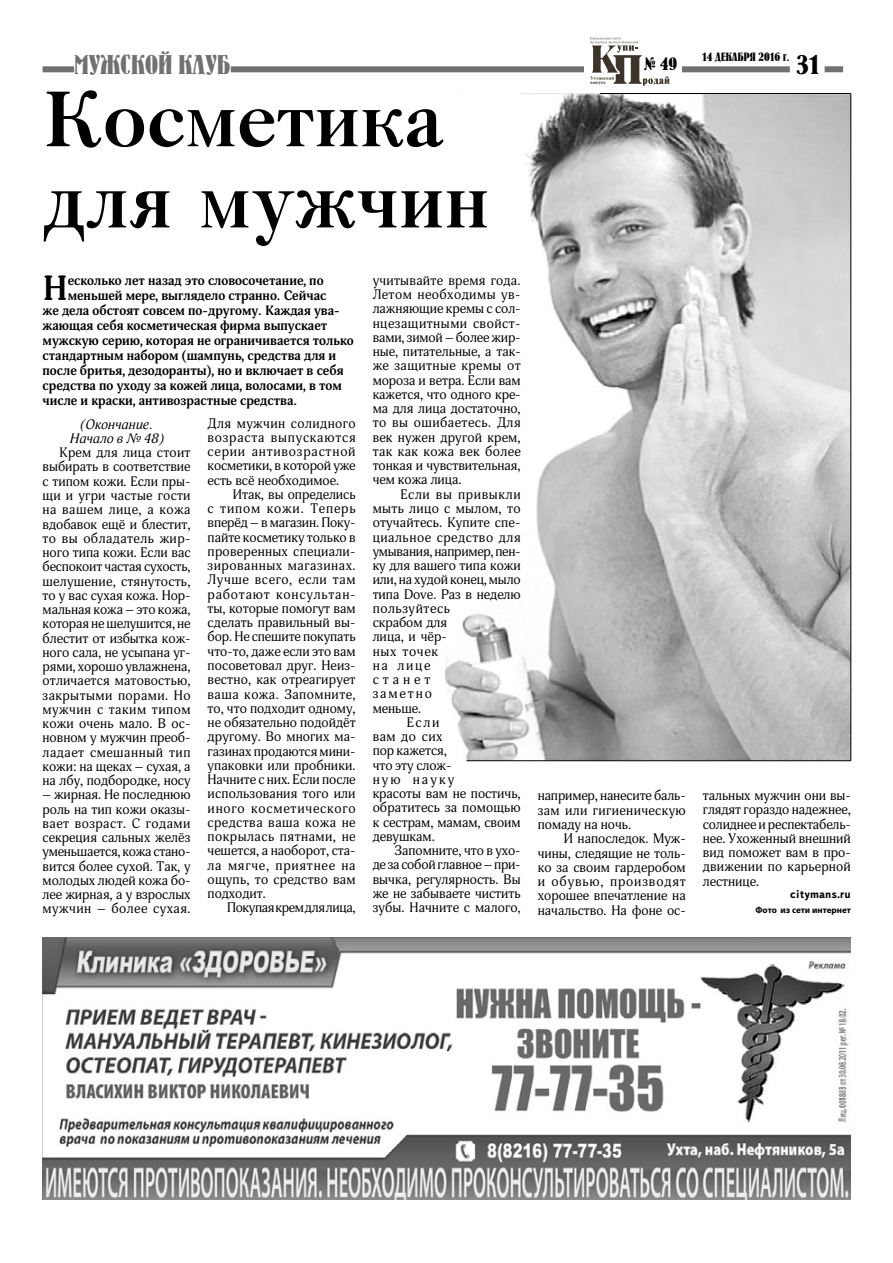
<style>
.page{position:relative;width:893px;height:1263px;background:#fff}
.page>*{position:absolute;margin:0;border:0;box-sizing:border-box;transform-origin:0 0}
.t1{font:700 34.65px "Adonis C";color:#000}
.t2{font:27px "Bernhard C";color:#717171}
.t3{font:27px "Bernhard C";color:#000}
.t4{font:18px "Bernhard C";color:#000}
.t5{font:13.5px/14.2px "Adonis C";color:#000;text-align:justify}
.t6{font:700 13.5px "Adonis C";color:#000}
.t7{font:italic 13.5px/14.2px "Adonis C";color:#000;text-align:center}
.t8{font:13.5px "Adonis C";letter-spacing:.05em;color:#000}
.t9{font:13.5px "Adonis C";letter-spacing:-.025em;color:#000}
.t10{font:13.5px "Adonis C";letter-spacing:.04em;color:#000}
.t11{font:13.5px "Adonis C";letter-spacing:.025em;color:#000}
.t12{font:13.5px "Adonis C";letter-spacing:.045em;color:#000}
.t13{font:13.5px "Adonis C";letter-spacing:.16em;color:#000}
.t14{font:13.5px "Adonis C";letter-spacing:.145em;color:#000}
.t15{font:12px "Bernhard C";color:#000}
.t16{font:700 11.25px "Text Book C";color:#000}
.t17{font:700 9px "Myriad Pro";color:#000}
</style>
<div class="page">
<div style="left:43px;top:66px;width:746px;height:6px;background:#717171"></div>
<div style="left:583px;top:45px;width:98px;height:42px;background:#fff"></div>
<div style="left:824px;top:66px;width:19px;height:6px;background:#717171"></div>
<svg style="left:590px;top:37px;width:79px;height:49px"></svg>
<img style="left:445px;top:94px;width:405px;height:667px">
<div style="left:74px;top:59px;width:157px;height:15px;background:#fff"></div>
<svg style="left:47px;top:90px;width:396px;height:58px"></svg>
<svg style="left:44px;top:190px;width:443px;height:56px"></svg>
<hr style="left:466px;top:760px;width:384px;height:1px;background:#000">
<hr style="left:850px;top:94px;width:1px;height:667px;background:#000">
<hr style="left:600px;top:93px;width:250px;height:1px;background:#000">
<img style="left:43px;top:937px;width:807px;height:262px">
<h2 class="t2" style="left:74px;top:55px;width:158px">МУЖСКОЙ КЛУБ</h2>
<h3 class="t4" style="left:643px;top:58px;width:35px">№ 49</h3>
<h2 class="t3" style="left:796px;top:55px;width:25px">31</h2>
<p class="t15" style="left:702px;top:53px;width:89px">14 ДЕКАБРЯ 2016 г.</p>
<h1 class="t1" style="left:43px;top:275px;width:27px">Н</h1>
<p class="t6" style="left:68px;top:275px;width:257px">есколько лет назад это словосочетание, по</p>
<p class="t6" style="left:68px;top:290px;width:260px">меньшей мере, выглядело странно. Сейчас</p>
<p class="t6" style="left:43px;top:305px;width:299px">же дела обстоят совсем по-другому. Каждая ува-</p>
<p class="t6" style="left:43px;top:320px;width:286px">жающая себя косметическая фирма выпускает</p>
<p class="t6" style="left:43px;top:335px;width:313px">мужскую серию, которая не ограничивается только</p>
<p class="t6" style="left:43px;top:350px;width:295px">стандартным набором (шампунь, средства для и</p>
<p class="t6" style="left:43px;top:365px;width:302px">после бритья, дезодоранты), но и включает в себя</p>
<p class="t6" style="left:43px;top:380px;width:301px">средства по уходу за кожей лица, волосами, в том</p>
<p class="t6" style="left:43px;top:395px;width:256px">числе и краски, антивозрастные средства.</p>
<p class="t7" style="left:70px;top:418px;width:95px">(Окончание.<br>Начало в № 48)</p>
<p class="t5" style="left:43px;top:447px;width:149px;text-indent:17px">Крем для лица стоит выбирать в соответствие с типом кожи. Если пры&shy;щи и угри частые гости на вашем лице, а кожа вдобавок ещё и блестит, то вы обладатель жир&shy;ного типа кожи. Если вас беспокоит частая сухость, шелушение, стянутость, то у вас сухая кожа. Нор&shy;мальная кожа – это кожа, которая не шелушится, не блестит от избытка кож&shy;ного сала, не усыпана уг&shy;рями, хорошо увлажнена, отличается матовостью, закрытыми порами. Но мужчин с таким типом кожи очень мало. В ос&shy;новном у мужчин преоб&shy;ладает смешанный тип кожи: на щеках – сухая, а на лбу, подбородке, носу</p>
<p class="t5" style="left:43px;top:789px;width:149px">– жирная. Не последнюю роль на тип кожи оказы&shy;вает возраст. С годами секреция сальных желёз уменьшается, кожа стано&shy;вится более сухой. Так, у молодых людей кожа бо&shy;лее жирная, а у взрослых мужчин – более сухая.</p>
<p class="t5" style="left:208px;top:417px;width:149px">Для мужчин солидного возраста выпускаются серии антивозрастной косметики, в которой уже есть всё необходимое.</p>
<p class="t5" style="left:208px;top:489px;width:149px;text-indent:25px">Итак, вы определись с типом кожи. Теперь вперёд – в магазин. Поку&shy;пайте косметику только в проверенных специали&shy;зированных магазинах.<br>Лучше всего, если там работают консультан&shy;ты, которые помогут вам сделать правильный вы&shy;бор. Не спешите покупать что-то, даже если это вам посоветовал друг. Неиз&shy;вестно, как отреагирует ваша кожа. Запомните, то, что подходит одному, не обязательно подойдёт другому. Во многих ма&shy;газинах продаются мини&shy;упаковки или пробники.<br>Начните с них. Если после использования того или иного косметического средства ваша кожа не покрылась пятнами, не чешется, а наоборот, ста&shy;ла мягче, приятнее на ощупь, то средство вам подходит.</p>
<p class="t9" style="left:227px;top:903px;width:130px">Покупая крем для лица,</p>
<p class="t5" style="left:372px;top:275px;width:149px">учитывайте время года.<br>Летом необходимы ув&shy;лажняющие кремы с сол&shy;нцезащитными свойст&shy;вами, зимой – более жир&shy;ные, питательные, а так&shy;же защитные кремы от мороза и ветра. Если вам кажется, что одного кре&shy;ма для лица достаточно, то вы ошибаетесь. Для век нужен другой крем, так как кожа век более тонкая и чувствительная, чем кожа лица.</p>
<p class="t8" style="left:400px;top:489px;width:122px">Если вы привыкли</p>
<p class="t11" style="left:372px;top:503px;width:149px">мыть лицо с мылом, то</p>
<p class="t5" style="left:372px;top:517px;width:149px">отучайтесь. Купите спе-</p>
<p class="t10" style="left:372px;top:532px;width:149px">циальное средство для</p>
<p class="t5" style="left:372px;top:546px;width:149px">умывания, например, пен-</p>
<p class="t5" style="left:372px;top:560px;width:149px">ку для вашего типа кожи</p>
<p class="t5" style="left:372px;top:574px;width:149px">или, на худой конец, мыло</p>
<p class="t5" style="left:372px;top:588px;width:149px">типа Dove. Раз в неделю</p>
<p class="t12" style="left:372px;top:603px;width:79px">пользуйтесь</p>
<p class="t5" style="left:372px;top:617px;width:76px">скрабом для</p>
<p class="t5" style="left:372px;top:631px;width:76px">лица, и чёр-</p>
<p class="t8" style="left:372px;top:646px;width:67px">ных точек</p>
<p class="t5" style="left:372px;top:660px;width:59px">на лице</p>
<p class="t5" style="left:372px;top:674px;width:59px">станет</p>
<p class="t14" style="left:372px;top:689px;width:61px">заметно</p>
<p class="t5" style="left:372px;top:702px;width:50px">меньше.</p>
<p class="t5" style="left:406px;top:717px;width:34px">Если</p>
<p class="t5" style="left:372px;top:731px;width:71px">вам до сих</p>
<p class="t5" style="left:372px;top:745px;width:76px">пор кажется,</p>
<p class="t5" style="left:372px;top:759px;width:80px">что эту слож-</p>
<p class="t13" style="left:372px;top:774px;width:83px">ную науку</p>
<p class="t5" style="left:372px;top:788px;width:149px">красоты вам не постичь,</p>
<p class="t5" style="left:372px;top:802px;width:149px">обратитесь за помощью</p>
<p class="t5" style="left:372px;top:816px;width:149px">к сестрам, мамам, своим</p>
<p class="t5" style="left:372px;top:831px;width:64px">девушкам.</p>
<p class="t5" style="left:394px;top:845px;width:128px">Запомните, что в ухо-</p>
<p class="t5" style="left:372px;top:859px;width:149px">де за собой главное – при-</p>
<p class="t5" style="left:372px;top:873px;width:149px">вычка, регулярность. Вы</p>
<p class="t5" style="left:372px;top:888px;width:149px">же не забываете чистить</p>
<p class="t5" style="left:372px;top:902px;width:149px">зубы. Начните с малого,</p>
<p class="t5" style="left:537px;top:790px;width:149px">например, нанесите баль&shy;зам или гигиеническую помаду на ночь.</p>
<p class="t5" style="left:537px;top:833px;width:149px;text-indent:26px">И напоследок. Муж&shy;чины, следящие не толь&shy;ко за своим гардеробом и обувью, производят хорошее впечатление на начальство. На фоне ос-</p>
<p class="t5" style="left:702px;top:790px;width:149px">тальных мужчин они вы&shy;глядят гораздо надежнее, солиднее и респектабель&shy;нее. Ухоженный внешний вид поможет вам в про&shy;движении по карьерной лестнице.</p>
<p class="t16" style="left:790px;top:890px;width:62px">citymans.ru</p>
<p class="t17" style="left:755px;top:907px;width:97px">Фото из сети интернет</p>
</div>
